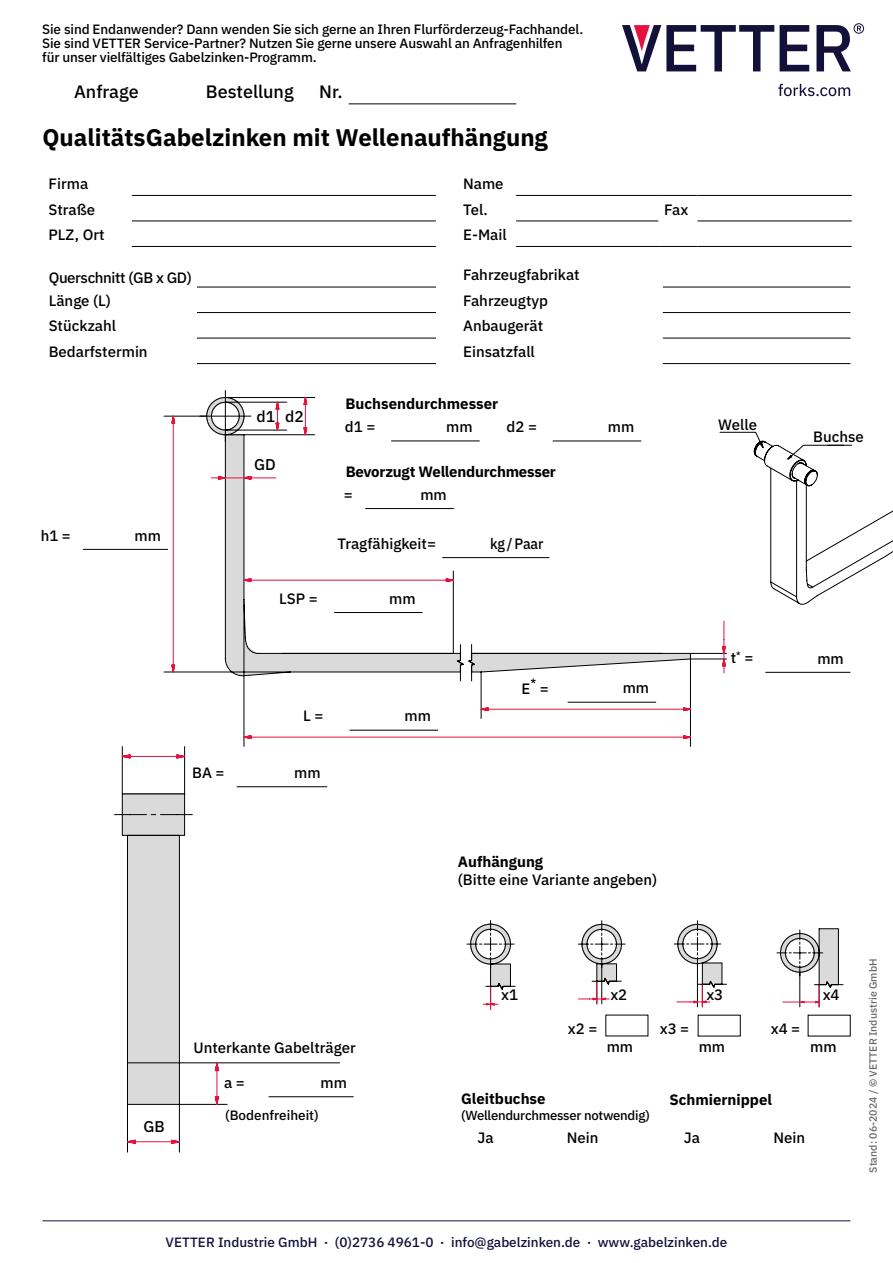
<style>
.page{position:relative;width:893px;height:1263px;background:#fff}
.page>*{position:absolute;margin:0;border:0;box-sizing:border-box;transform-origin:0 0}
.t1{font:700 24px "IBM Plex Sans";color:#000}
.t2{font:500 18px "IBM Plex Sans";color:#000}
.t3{font:500 15.6px "IBM Plex Sans";color:#000}
.t4{font:500 15px/25.5px "IBM Plex Sans";color:#000}
.t5{font:700 15px "IBM Plex Sans";color:#000}
.t6{font:500 15px/23.1px "IBM Plex Sans";letter-spacing:-.025em;color:#000}
.t7{font:500 15px "IBM Plex Sans";color:#000;scale:.93 1}
.t8{font:500 13.5px/14.2px "IBM Plex Sans";letter-spacing:-.01em;color:#000}
.t9{font:500 13.5px "IBM Plex Sans";color:#131139}
.t10{font:500 13.2px "IBM Plex Sans";letter-spacing:-.02em;color:#000}
.t11{font:500 10.5px "IBM Plex Sans";color:#69666a}
</style>
<div class="page">
<hr style="left:132px;top:195px;width:304px;height:1px;background:#000">
<hr style="left:132px;top:221px;width:304px;height:1px;background:#000">
<hr style="left:132px;top:246px;width:304px;height:1px;background:#000">
<hr style="left:516px;top:195px;width:142px;height:1px;background:#000">
<hr style="left:658px;top:195px;width:40px;height:1px;background:#000">
<hr style="left:698px;top:195px;width:154px;height:1px;background:#000">
<hr style="left:516px;top:221px;width:142px;height:1px;background:#000">
<hr style="left:516px;top:246px;width:142px;height:1px;background:#000">
<hr style="left:658px;top:246px;width:40px;height:1px;background:#000">
<hr style="left:698px;top:246px;width:154px;height:1px;background:#000">
<hr style="left:698px;top:221px;width:154px;height:1px;background:#000">
<hr style="left:197px;top:287px;width:239px;height:1px;background:#000">
<hr style="left:197px;top:312px;width:239px;height:1px;background:#000">
<hr style="left:197px;top:338px;width:239px;height:1px;background:#000">
<hr style="left:197px;top:363px;width:239px;height:1px;background:#000">
<hr style="left:663px;top:287px;width:187px;height:1px;background:#000">
<hr style="left:663px;top:312px;width:187px;height:1px;background:#000">
<hr style="left:663px;top:338px;width:187px;height:1px;background:#000">
<hr style="left:663px;top:363px;width:187px;height:1px;background:#000">
<hr style="left:42px;top:1220px;width:808px;height:1px;background:#131139">
<svg style="left:622px;top:25px;width:152px;height:46px"></svg>
<svg style="left:780px;top:25px;width:29px;height:46px"></svg>
<svg style="left:816px;top:23px;width:48px;height:48px"></svg>
<svg style="left:778px;top:84px;width:72px;height:12px"></svg>
<hr style="left:349px;top:103px;width:167px;height:1px;background:#000">
<hr style="left:83px;top:549px;width:85px;height:1px;background:#000">
<hr style="left:269px;top:1096px;width:85px;height:1px;background:#000">
<svg style="left:122px;top:746px;width:218px;height:407px"></svg>
<svg style="left:114px;top:754px;width:105px;height:390px"></svg>
<hr style="left:237px;top:786px;width:90px;height:1px;background:#000">
<svg style="left:776px;top:928px;width:68px;height:80px"></svg>
<svg style="left:673px;top:920px;width:54px;height:87px"></svg>
<svg style="left:578px;top:920px;width:48px;height:85px"></svg>
<svg style="left:466px;top:920px;width:50px;height:90px"></svg>
<svg style="left:171px;top:395px;width:722px;height:344px"></svg>
<hr style="left:334px;top:612px;width:89px;height:1px;background:#000">
<hr style="left:442px;top:557px;width:107px;height:1px;background:#000">
<p class="t8" style="left:42px;top:21px;width:542px">Sie sind Endanwender? Dann wenden Sie sich gerne an Ihren Flurförderzeug-Fachhandel.<br>Sie sind VETTER Service-Partner? Nutzen Sie gerne unsere Auswahl an Anfragenhilfen<br>für unser vielfältiges Gabelzinken-Programm.</p>
<p class="t2" style="left:74px;top:77px;width:66px">Anfrage</p>
<p class="t2" style="left:206px;top:77px;width:89px">Bestellung</p>
<p class="t2" style="left:319px;top:77px;width:25px">Nr.</p>
<h1 class="t1" style="left:43px;top:119px;width:507px">QualitätsGabelzinken mit Wellenaufhängung</h1>
<p class="t4" style="left:49px;top:170px;width:58px">Firma<br>Straße<br>PLZ, Ort</p>
<p class="t4" style="left:463px;top:170px;width:42px">Name<br>Tel.</p>
<p class="t4" style="left:463px;top:221px;width:45px">E-Mail</p>
<p class="t6" style="left:49px;top:264px;width:145px">Querschnitt (GB x GD)<br>Länge (L)</p>
<p class="t4" style="left:49px;top:312px;width:100px">Stückzahl<br>Bedarfstermin</p>
<p class="t4" style="left:41px;top:521px;width:31px">h1 =</p>
<p class="t4" style="left:135px;top:521px;width:28px">mm</p>
<p class="t3" style="left:256px;top:404px;width:49px">d1 d2</p>
<p class="t3" style="left:254px;top:452px;width:23px">GD</p>
<p class="t4" style="left:463px;top:261px;width:118px">Fahrzeugfabrikat<br>Fahrzeugtyp<br>Anbaugerät<br>Einsatzfall</p>
<p class="t5" style="left:345px;top:392px;width:154px">Buchsendurchmesser</p>
<p class="t4" style="left:345px;top:413px;width:32px">d1 =</p>
<p class="t4" style="left:446px;top:413px;width:28px">mm</p>
<p class="t4" style="left:507px;top:413px;width:32px">d2 =</p>
<p class="t4" style="left:608px;top:413px;width:28px">mm</p>
<p class="t5" style="left:346px;top:459px;width:212px">Bevorzugt Wellendurchmesser</p>
<p class="t4" style="left:344px;top:480px;width:10px">=</p>
<p class="t4" style="left:420px;top:480px;width:28px">mm</p>
<p class="t4" style="left:337px;top:529px;width:100px">Tragfähigkeit=</p>
<p class="t7" style="left:490px;top:532px;width:59px">kg/Paar</p>
<p class="t4" style="left:279px;top:584px;width:40px">LSP =</p>
<p class="t4" style="left:389px;top:584px;width:28px">mm</p>
<p class="t4" style="left:664px;top:196px;width:26px">Fax</p>
<p class="t4" style="left:303px;top:702px;width:22px">L =</p>
<p class="t4" style="left:405px;top:702px;width:28px">mm</p>
<p class="t4" style="left:192px;top:759px;width:34px">BA =</p>
<p class="t4" style="left:294px;top:759px;width:28px">mm</p>
<p class="t4" style="left:521px;top:674px;width:29px">E<sup>*</sup> =</p>
<p class="t4" style="left:623px;top:674px;width:28px">mm</p>
<p class="t4" style="left:718px;top:410px;width:40px">Welle</p>
<p class="t4" style="left:813px;top:423px;width:52px">Buchse</p>
<p class="t4" style="left:731px;top:643px;width:24px">t<sup>*</sup> =</p>
<p class="t4" style="left:817px;top:645px;width:28px">mm</p>
<p class="t5" style="left:458px;top:849px;width:87px">Aufhängung</p>
<p class="t4" style="left:458px;top:865px;width:201px">(Bitte eine Variante angeben)</p>
<p class="t3" style="left:143px;top:1115px;width:23px">GB</p>
<p class="t4" style="left:193px;top:1033px;width:164px">Unterkante Gabelträger</p>
<p class="t4" style="left:224px;top:1069px;width:22px">a =</p>
<p class="t4" style="left:320px;top:1069px;width:28px">mm</p>
<p class="t8" style="left:225px;top:1107px;width:95px">(Bodenfreiheit)</p>
<p class="t4" style="left:501px;top:981px;width:18px">x1</p>
<p class="t4" style="left:610px;top:981px;width:18px">x2</p>
<p class="t4" style="left:706px;top:981px;width:18px">x3</p>
<p class="t4" style="left:823px;top:981px;width:18px">x4</p>
<p class="t4" style="left:568px;top:1015px;width:31px">x2 =</p>
<p class="t4" style="left:607px;top:1033px;width:28px">mm</p>
<p class="t4" style="left:660px;top:1015px;width:31px">x3 =</p>
<p class="t4" style="left:771px;top:1015px;width:31px">x4 =</p>
<p class="t4" style="left:699px;top:1033px;width:28px">mm</p>
<p class="t4" style="left:810px;top:1033px;width:28px">mm</p>
<p class="t5" style="left:461px;top:1087px;width:86px">Gleitbuchse</p>
<p class="t10" style="left:461px;top:1105px;width:190px">(Wellendurchmesser notwendig)</p>
<p class="t4" style="left:477px;top:1124px;width:18px">Ja</p>
<p class="t4" style="left:567px;top:1124px;width:33px">Nein</p>
<p class="t5" style="left:669px;top:1088px;width:104px">Schmiernippel</p>
<p class="t4" style="left:684px;top:1124px;width:18px">Ja</p>
<p class="t4" style="left:773px;top:1124px;width:33px">Nein</p>
<p class="t9" style="left:166px;top:1232px;width:563px">VETTER Industrie GmbH · (0)2736 4961-0 · info@gabelzinken.de · www.gabelzinken.de</p>
<p class="t11" style="left:865px;top:1172px;width:215px;rotate:-90deg">Stand: 06-2024 / © VETTER Industrie GmbH</p>
</div>
